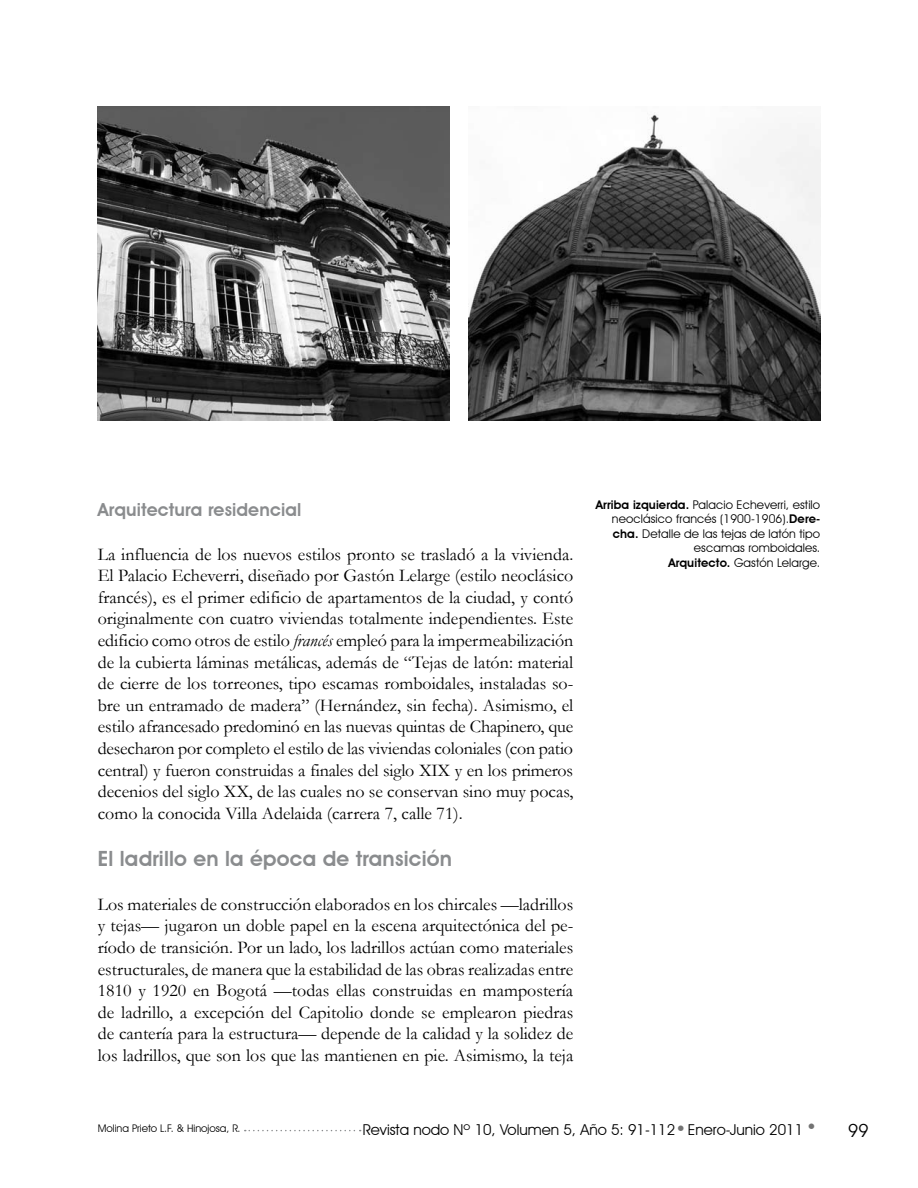
<style>
.page{position:relative;width:918px;height:1188px;background:#fff}
.page>*{position:absolute;margin:0;border:0;box-sizing:border-box;transform-origin:0 0}
.t1{font:600 21px "Avant Garde IT Cby BT";letter-spacing:.01em;color:#8a8c8e}
.t2{font:18px/21.6px "Garamond";color:#000;text-align:justify}
.t3{font:600 18px "Avant Garde IT Cby BT";letter-spacing:.01em;color:#8a8c8e}
.t4{font:18px "Avant Garde IT Cby BT";color:#000}
.t5{font:15px "Avant Garde IT Cby BT";color:#000}
.t6{font:12px/14.2px "Avant Garde IT Cby BT";letter-spacing:.01em;color:#000;text-align:right}
.t7{font:10.5px "Avant Garde IT Cby BT";color:#000}
.s1{font-style:italic}
.s2{font-weight:600}
</style>
<div class="page">
<svg style="left:245px;top:1130px;width:116px;height:1px"></svg>
<img style="left:98px;top:106px;width:352px;height:315px">
<img style="left:468px;top:114px;width:352px;height:307px">
<p class="t3" style="left:98px;top:498px;width:205px">Arquitectura residencial</p>
<p class="t2" style="left:98px;top:543px;width:477px">La influencia de los nuevos estilos pronto se trasladó a la vivienda.<br>El Palacio Echeverri, diseñado por Gastón Lelarge (estilo neoclásico francés), es el primer edificio de apartamentos de la ciudad, y contó originalmente con cuatro viviendas totalmente independientes. Este edificio como otros de estilo <span class="s1">francés</span> empleó para la impermeabilización de la cubierta láminas metálicas, además de “Tejas de latón: material de cierre de los torreones, tipo escamas romboidales, instaladas so&shy;bre un entramado de madera” (Hernández, sin fecha). Asimismo, el estilo afrancesado predominó en las nuevas quintas de Chapinero, que desecharon por completo el estilo de las viviendas coloniales (con patio central) y fueron construidas a finales del siglo XIX y en los primeros decenios del siglo XX, de las cuales no se conservan sino muy pocas, como la conocida Villa Adelaida (carrera 7, calle 71).</p>
<p class="t1" style="left:98px;top:846px;width:356px">El ladrillo en la época de transición</p>
<p class="t2" style="left:98px;top:893px;width:477px">Los materiales de construcción elaborados en los chircales —ladrillos y tejas— jugaron un doble papel en la escena arquitectónica del pe&shy;ríodo de transición. Por un lado, los ladrillos actúan como materiales estructurales, de manera que la estabilidad de las obras realizadas entre 1810 y 1920 en Bogotá —todas ellas construidas en mampostería de ladrillo, a excepción del Capitolio donde se emplearon piedras de cantería para la estructura— depende de la calidad y la solidez de los ladrillos, que son los que las mantienen en pie. Asimismo, la teja</p>
<p class="t6" style="left:596px;top:497px;width:226px"><span class="s2">Arriba izquierda.</span> Palacio Echeverri, estilo neoclásico francés (1900-1906).<span class="s2">Dere&shy;cha.</span> Detalle de las tejas de latón tipo escamas romboidales.</p>
<p class="t6" style="left:668px;top:555px;width:153px"><span class="s2">Arquitecto.</span> Gastón Lelarge.</p>
<p class="t7" style="left:98px;top:1122px;width:144px">Molina Prieto L.F. &amp; Hinojosa, R.</p>
<p class="t5" style="left:363px;top:1121px;width:442px">Revista nodo Nº 10, Volumen 5, Año 5: 91-112 Enero-Junio 2011</p>
<p class="t4" style="left:848px;top:1120px;width:22px">99</p>
</div>
